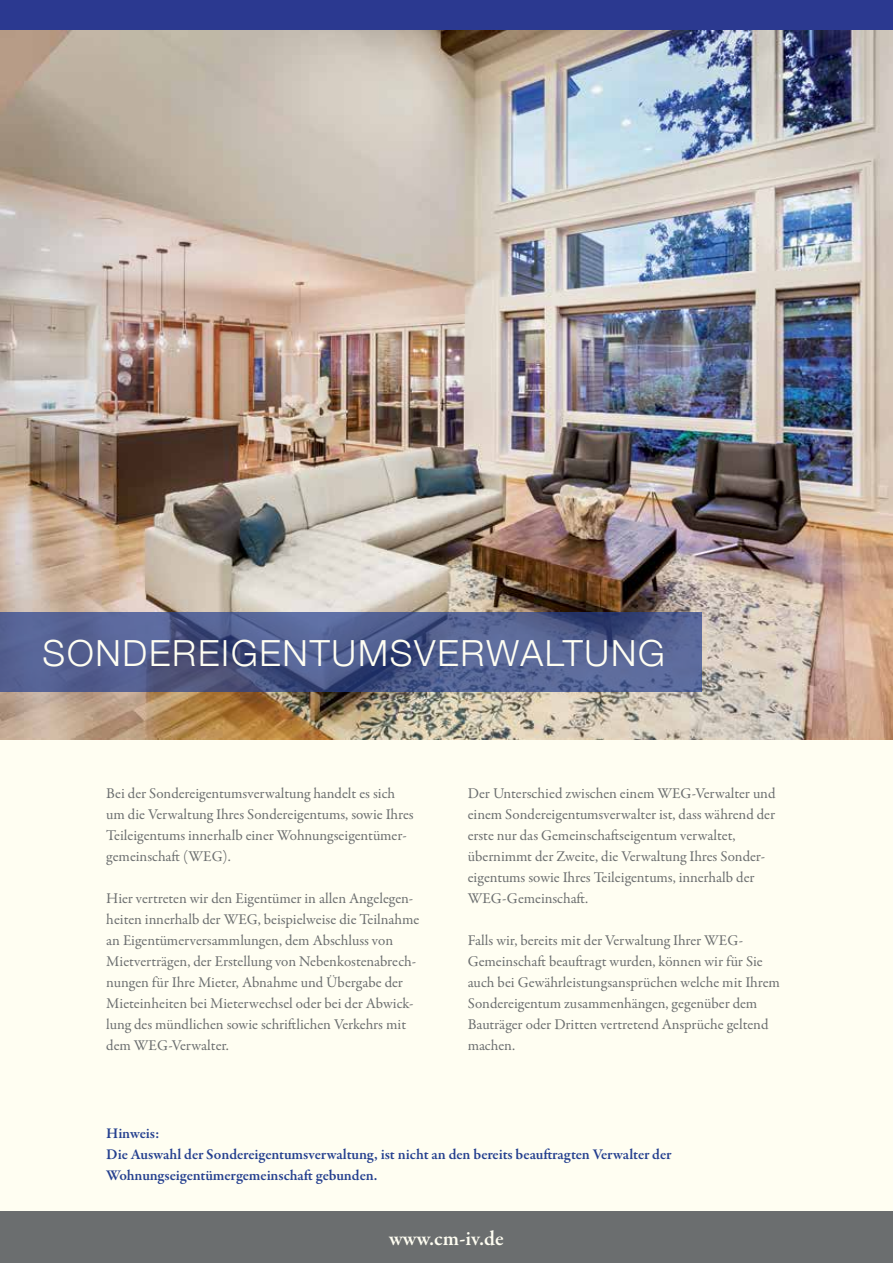
<style>
.page{position:relative;width:893px;height:1263px;background:#fffef2}
.page>*{position:absolute;margin:0;border:0;box-sizing:border-box;transform-origin:0 0}
.t1{font:300 36px "Helvetica Neue";letter-spacing:.05em;color:#fffef2}
.t2{font:600 21px "Garamond Premr Pro";color:#fffef2}
.t3{font:15px/21px "Garamond Premr Pro";letter-spacing:-.005em;color:#6b6e6f}
.t4{font:600 15px/21px "Garamond Premr Pro";letter-spacing:-.01em;color:#25408f}
</style>
<div class="page">
<img style="left:0;top:30px;width:893px;height:709px">
<div style="left:0;top:0;width:893px;height:30px;background:#2b3990"></div>
<div style="left:0;top:1212px;width:893px;height:51px;background:#6b6e6f"></div>
<svg style="left:0;top:612px;width:702px;height:79px;background:#505d8d"></svg>
<h1 class="t1" style="left:43px;top:631px;width:624px">SONDEREIGENTUMSVERWALTUNG</h1>
<p class="t3" style="left:106px;top:783px;width:309px">Bei der Sondereigentumsverwaltung handelt es sich um die Verwaltung Ihres Sondereigentums, sowie Ihres Teileigentums innerhalb einer Wohnungseigentümer&shy;gemeinschaft (WEG).</p>
<p class="t3" style="left:106px;top:888px;width:314px">Hier vertreten wir den Eigentümer in allen Angelegen&shy;heiten innerhalb der WEG, beispielweise die Teilnahme an Eigentümerversammlungen, dem Abschluss von Mietverträgen, der Erstellung von Nebenkostenabrech&shy;nungen für Ihre Mieter, Abnahme und Übergabe der Mieteinheiten bei Mieterwechsel oder bei der Abwick&shy;lung des mündlichen sowie schriftlichen Verkehrs mit dem WEG-Verwalter.</p>
<p class="t3" style="left:468px;top:783px;width:309px">Der Unterschied zwischen einem WEG-Verwalter und einem Sondereigentumsverwalter ist, dass während der erste nur das Gemeinschaftseigentum verwaltet, übernimmt der Zweite, die Verwaltung Ihres Sonder&shy;eigentums sowie Ihres Teileigentums, innerhalb der WEG-Gemeinschaft.</p>
<p class="t3" style="left:468px;top:930px;width:314px">Falls wir, bereits mit der Verwaltung Ihrer WEG-Gemeinschaft beauftragt wurden, können wir für Sie auch bei Gewährleistungsansprüchen welche mit Ihrem Sondereigentum zusammenhängen, gegenüber dem Bauträger oder Dritten vertretend Ansprüche geltend machen.</p>
<p class="t4" style="left:106px;top:1123px;width:567px">Hinweis:<br>Die Auswahl der Sondereigentumsverwaltung, ist nicht an den bereits beauftragten Verwalter der<br>Wohnungseigentümergemeinschaft gebunden.</p>
<h2 class="t2" style="left:389px;top:1226px;width:116px">www.cm-iv.de</h2>
</div>
